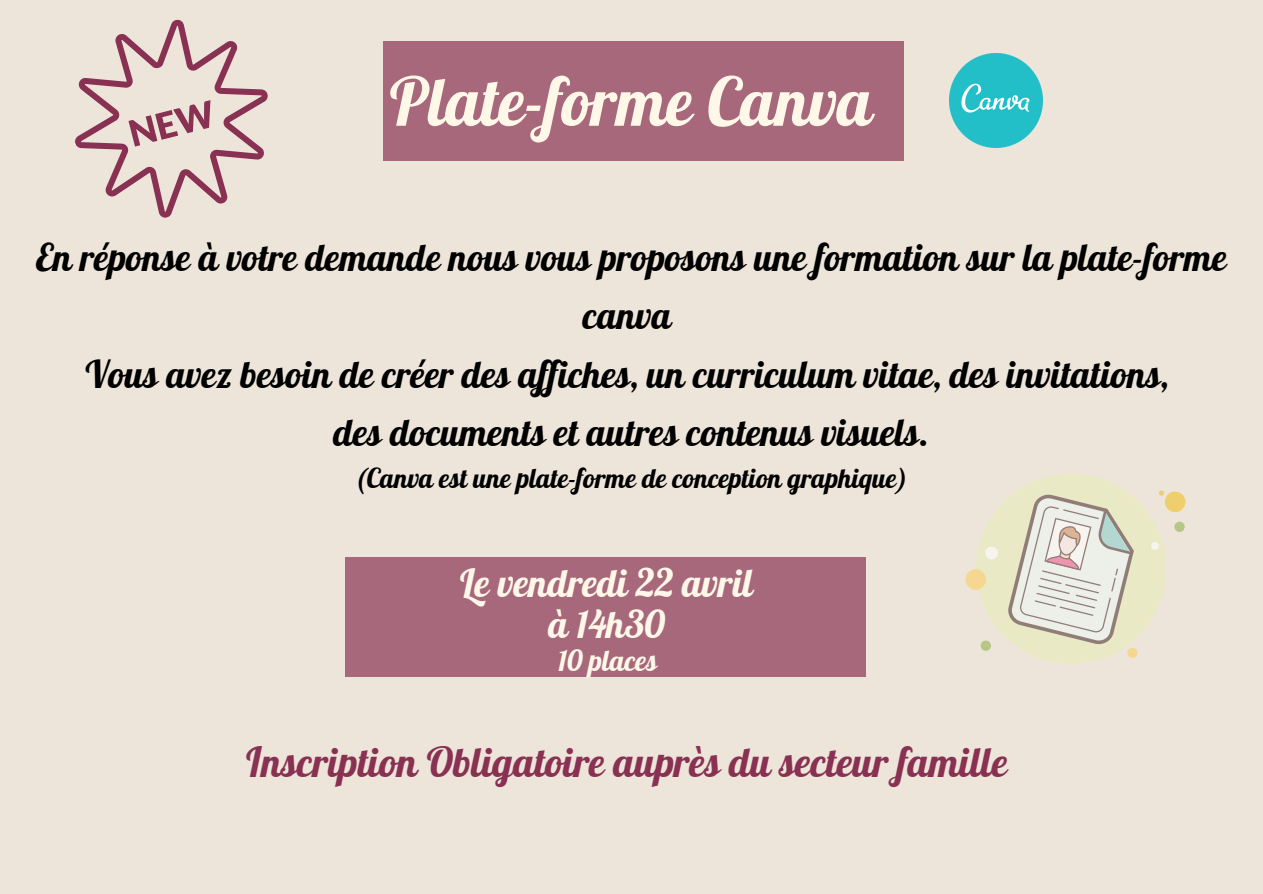
<style>
.page{position:relative;width:1263px;height:894px;background:#fff}
.page>*{position:absolute;margin:0;border:0;box-sizing:border-box;transform-origin:0 0}
.t1{font:66.9px "Lobster";color:#fff8e9}
.t2{font:40.5px "Lobster";color:#893153}
.t3{font:38.4px "Lobster";color:#fff8e9}
.t4{font:37.5px "Lobster";color:#fff8e9}
.t5{font:37.35px/58.5px "Lobster";color:#000;text-align:center}
.t6{font:28.5px "Lobster";color:#fff8e9}
.t7{font:26.85px "Lobster";color:#000}
</style>
<div class="page">
<div style="left:0;top:0;width:1263px;height:893px;background:#eee5da"></div>
<div style="left:383px;top:41px;width:521px;height:119px;background:#a7687c"></div>
<div style="left:345px;top:557px;width:521px;height:119px;background:#a7687c"></div>
<img style="left:949px;top:54px;width:93px;height:93px">
<svg style="left:75px;top:19px;width:193px;height:199px"></svg>
<svg style="left:128px;top:100px;width:89px;height:46px"></svg>
<svg style="left:1020px;top:474px;width:102px;height:190px;fill:#e9e9c6"></svg>
<svg style="left:965px;top:489px;width:221px;height:170px"></svg>
<p class="t1" style="left:390px;top:59px;width:484px">Plate-forme Canva</p>
<p class="t5" style="left:36px;top:227px;width:1192px">En réponse à votre demande nous vous proposons une formation sur la plate-forme canva</p>
<p class="t5" style="left:85px;top:344px;width:1085px">Vous avez besoin de créer des af iches, un curriculum vitae, des invitations,</p>
<p class="t5" style="left:333px;top:403px;width:597px">des documents et autres contenus visuels.</p>
<p class="t7" style="left:355px;top:461px;width:554px">(Canva est une plate-forme de conception graphique)</p>
<p class="t3" style="left:460px;top:558px;width:295px">Le vendredi 22 avril</p>
<p class="t4" style="left:549px;top:600px;width:118px">à 14h30</p>
<p class="t6" style="left:558px;top:641px;width:101px">10 places</p>
<p class="t2" style="left:246px;top:736px;width:763px">Inscription Obligatoire auprès du secteur famille</p>
</div>
